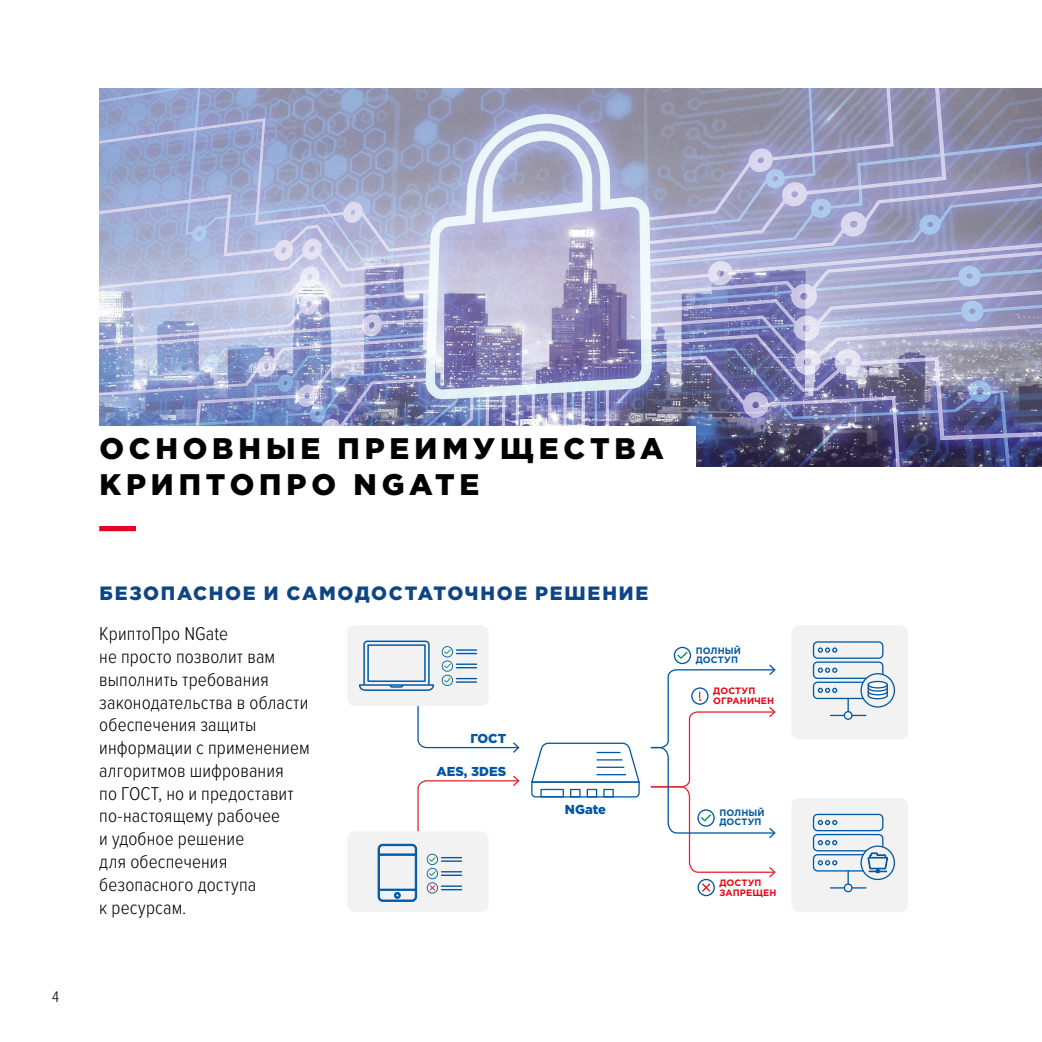
<style>
.page{position:relative;width:1042px;height:1042px;background:#fff}
.page>*{position:absolute;margin:0;border:0;box-sizing:border-box;transform-origin:0 0}
.t1{font:900 29.75px/35.7px "Gotham Pro";letter-spacing:.16em;color:#000}
.t2{font:300 19.25px/22.8px "Proxima Nova Cond";letter-spacing:.005em;color:#000}
.t3{font:900 19.25px "Gotham Pro";letter-spacing:.085em;color:#104584}
.t4{font:300 15.75px "Proxima Nova Cond";color:#000}
.t5{font:900 12.95px "Gotham Pro";color:#0058a2}
.t6{font:700 9.28px/10.2px "Gotham Pro";letter-spacing:.01em;color:#e30613}
.t7{font:700 9.28px/9.3px "Gotham Pro";letter-spacing:.01em;color:#0058a2}
</style>
<div class="page">
<img style="left:99px;top:89px;width:943px;height:377px">
<div style="left:79px;top:427px;width:617px;height:79px;background:#fff"></div>
<div style="left:99px;top:526px;width:37px;height:5px;background:#e30520"></div>
<svg style="left:531px;top:742px;width:109px;height:56px"></svg>
<hr style="left:596px;top:766px;width:28px;height:2px;background:#0058a2">
<hr style="left:596px;top:774px;width:30px;height:1px;background:#0058a2">
<svg style="left:417px;top:706px;width:102px;height:47px"></svg>
<svg style="left:417px;top:775px;width:102px;height:56px"></svg>
<div style="left:347px;top:831px;width:142px;height:81px;background:#f2f2f2;border-radius:8px"></div>
<div style="left:791px;top:798px;width:117px;height:114px;background:#f2f2f2;border-radius:8px"></div>
<div style="left:791px;top:625px;width:117px;height:114px;background:#f2f2f2;border-radius:8px"></div>
<svg style="left:427px;top:854px;width:34px;height:39px"></svg>
<div style="left:347px;top:625px;width:142px;height:81px;background:#f2f2f2;border-radius:8px"></div>
<svg style="left:359px;top:640px;width:75px;height:51px"></svg>
<svg style="left:442px;top:646px;width:34px;height:40px"></svg>
<div style="left:813px;top:641px;width:70px;height:18px;border:1px solid #0058a2;border-radius:4px"></div>
<div style="left:813px;top:661px;width:70px;height:18px;border:1px solid #0058a2;border-radius:4px"></div>
<div style="left:813px;top:681px;width:70px;height:18px;border:1px solid #0058a2;border-radius:4px"></div>
<div style="left:844px;top:711px;width:8px;height:9px;border:1px solid #0058a2;border-radius:50%"></div>
<svg style="left:818px;top:667px;width:19px;height:6px"></svg>
<svg style="left:818px;top:647px;width:19px;height:6px"></svg>
<svg style="left:861px;top:674px;width:33px;height:33px"></svg>
<div style="left:860px;top:673px;width:35px;height:34px;border:1px solid #0058a2;border-radius:50%"></div>
<div style="left:868px;top:681px;width:19px;height:7px;background:#fff;border-radius:50%"></div>
<div style="left:867px;top:681px;width:21px;height:7px;border:1px solid #0058a2;border-radius:50%"></div>
<svg style="left:818px;top:685px;width:70px;height:31px"></svg>
<div style="left:813px;top:814px;width:70px;height:17px;border:1px solid #0058a2;border-radius:4px"></div>
<div style="left:813px;top:834px;width:70px;height:17px;border:1px solid #0058a2;border-radius:4px"></div>
<div style="left:813px;top:854px;width:70px;height:17px;border:1px solid #0058a2;border-radius:4px"></div>
<div style="left:844px;top:883px;width:8px;height:9px;border:1px solid #0058a2;border-radius:50%"></div>
<svg style="left:818px;top:840px;width:19px;height:5px"></svg>
<svg style="left:818px;top:820px;width:19px;height:5px"></svg>
<svg style="left:861px;top:846px;width:33px;height:33px"></svg>
<div style="left:860px;top:845px;width:35px;height:35px;border:1px solid #0058a2;border-radius:50%"></div>
<svg style="left:818px;top:852px;width:70px;height:36px"></svg>
<svg style="left:650px;top:647px;width:126px;height:249px"></svg>
<svg style="left:378px;top:844px;width:39px;height:57px"></svg>
<p class="t4" style="left:52px;top:985px;width:8px">4</p>
<h1 class="t1" style="left:100px;top:430px;width:566px">ОСНОВНЫЕ ПРЕИМУЩЕСТВА<br>КРИПТОПРО NGATE</h1>
<p class="t3" style="left:99px;top:582px;width:550px">БЕЗОПАСНОЕ И САМОДОСТАТОЧНОЕ РЕШЕНИЕ</p>
<p class="t2" style="left:99px;top:621px;width:212px">КриптоПро NGate<br>не просто позволит вам выполнить требования законодательства в области обеспечения защиты информации с применением алгоритмов шифрования<br>по ГОСТ, но и предоставит по‑настоящему рабочее<br>и удобное решение<br>для обеспечения безопасного доступа<br>к ресурсам.</p>
<p class="t5" style="left:470px;top:730px;width:37px">ГОСТ</p>
<p class="t5" style="left:437px;top:763px;width:71px">AES, 3DES</p>
<p class="t5" style="left:565px;top:801px;width:43px">NGate</p>
<p class="t7" style="left:696px;top:646px;width:47px">ПОЛНЫЙ<br>ДОСТУП</p>
<p class="t6" style="left:713px;top:685px;width:63px">ДОСТУП<br>ОГРАНИЧЕН</p>
<p class="t7" style="left:719px;top:808px;width:47px">ПОЛНЫЙ<br>ДОСТУП</p>
<p class="t6" style="left:719px;top:877px;width:59px">ДОСТУП<br>ЗАПРЕЩЕН</p>
</div>
